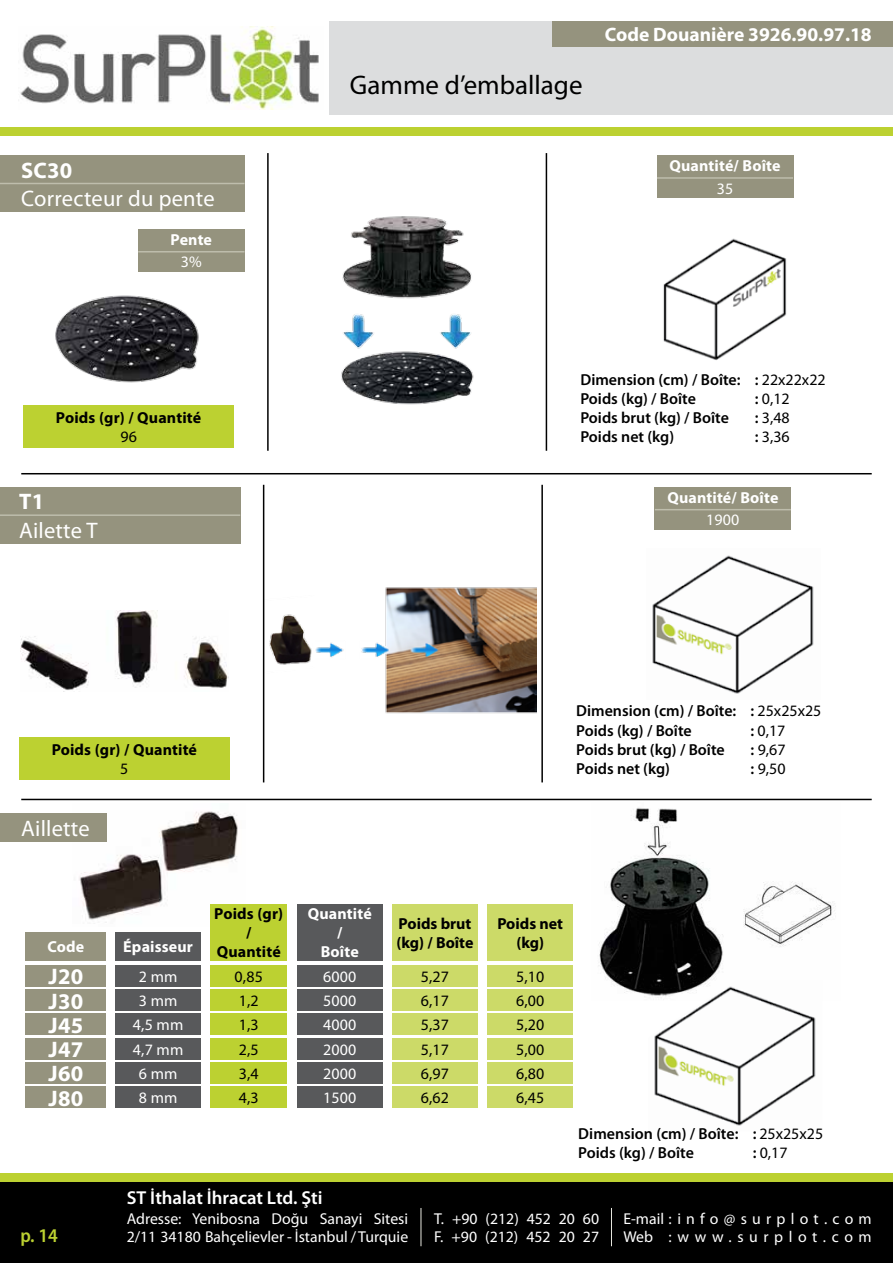
<style>
.page{position:relative;width:893px;height:1263px;background:#fff}
.page>*{position:absolute;margin:0;border:0;box-sizing:border-box;transform-origin:0 0}
.t1{font:27px "Myriad Pro";color:#000}
.t2{font:22.5px "Myriad Pro";letter-spacing:.01em;color:#fff}
.t3{font:700 22.5px/24.2px "Myriad Pro";letter-spacing:.01em;color:#fff;text-align:justify}
.t4{font:700 19.5px "Myriad Pro";color:#fff}
.t5{font:600 semi-condensed 19.5px "Myriad Pro";color:#bcd131}
.t6{font:600 18.75px "Myriad Pro";color:#fff}
.t7{font:600 15.9px/19.2px "Myriad Pro";color:#000}
.t8{font:15.9px/24.2px "Myriad Pro";letter-spacing:.01em;color:#000;text-align:justify}
.t9{font:700 15.9px/19.2px "Myriad Pro";letter-spacing:.005em;color:#000;text-align:center}
.t10{font:700 15.9px/19.2px "Myriad Pro";letter-spacing:.01em;color:#fff;text-align:center}
.t11{font:15.9px/24.2px "Myriad Pro";letter-spacing:.01em;color:#fff;text-align:center}
.t12{font:15.75px/18px "Myriad Pro";color:#fff}
.t13{font:15.75px "Myriad Pro";letter-spacing:.335em;color:#fff}
.t14{font:15.75px "Myriad Pro";letter-spacing:.355em;color:#fff}
.s1{font-weight:400}
.s2{font-weight:600}
</style>
<div class="page">
<img style="left:20px;top:26px;width:299px;height:84px">
<div style="left:0;top:1182px;width:893px;height:81px;background:#000"></div>
<div style="left:0;top:1174px;width:893px;height:8px;background:#bcd131"></div>
<hr style="left:421px;top:1208px;width:1px;height:38px;background:#e7e7df">
<hr style="left:611px;top:1208px;width:1px;height:38px;background:#e7e7df">
<div style="left:0;top:128px;width:893px;height:8px;background:#bcd131"></div>
<hr style="left:21px;top:473px;width:851px;height:1px;background:#000">
<div style="left:330px;top:21px;width:563px;height:94px;background:#dcddde"></div>
<div style="left:553px;top:21px;width:340px;height:26px;background:#95937e"></div>
<img style="left:663px;top:238px;width:124px;height:122px">
<div style="left:23px;top:405px;width:211px;height:43px;background:#bcd131"></div>
<img style="left:341px;top:216px;width:133px;height:189px">
<div style="left:138px;top:229px;width:106px;height:42px;background:#95937e"></div>
<hr style="left:138px;top:251px;width:106px;height:1px;background:#bebdac">
<div style="left:657px;top:155px;width:136px;height:43px;background:#95937e"></div>
<hr style="left:657px;top:177px;width:136px;height:2px;background:#bebdac">
<img style="left:55px;top:295px;width:144px;height:88px">
<div style="left:0;top:155px;width:244px;height:57px;background:#95937e"></div>
<hr style="left:0;top:183px;width:244px;height:1px;background:#bebdac">
<hr style="left:267px;top:153px;width:2px;height:298px;background:#000">
<hr style="left:546px;top:153px;width:1px;height:298px;background:#000">
<img style="left:72px;top:811px;width:166px;height:112px">
<img style="left:598px;top:807px;width:238px;height:188px">
<img style="left:648px;top:980px;width:174px;height:146px">
<div style="left:26px;top:965px;width:80px;height:21px;background:#95937e"></div>
<div style="left:26px;top:932px;width:80px;height:28px;background:#95937e"></div>
<div style="left:26px;top:989px;width:80px;height:22px;background:#95937e"></div>
<div style="left:26px;top:1014px;width:80px;height:21px;background:#95937e"></div>
<div style="left:26px;top:1038px;width:80px;height:21px;background:#95937e"></div>
<div style="left:26px;top:1062px;width:80px;height:21px;background:#95937e"></div>
<div style="left:26px;top:1086px;width:80px;height:22px;background:#95937e"></div>
<div style="left:116px;top:932px;width:85px;height:28px;background:#58595b"></div>
<div style="left:116px;top:965px;width:85px;height:21px;background:#58595b"></div>
<div style="left:116px;top:989px;width:85px;height:22px;background:#58595b"></div>
<div style="left:116px;top:1014px;width:85px;height:21px;background:#58595b"></div>
<div style="left:116px;top:1038px;width:85px;height:21px;background:#58595b"></div>
<div style="left:116px;top:1062px;width:85px;height:21px;background:#58595b"></div>
<div style="left:116px;top:1086px;width:85px;height:22px;background:#58595b"></div>
<div style="left:210px;top:904px;width:77px;height:56px;background:#bcd131"></div>
<div style="left:210px;top:965px;width:77px;height:21px;background:#bcd131"></div>
<div style="left:210px;top:989px;width:77px;height:22px;background:#bcd131"></div>
<div style="left:210px;top:1014px;width:77px;height:21px;background:#bcd131"></div>
<div style="left:210px;top:1038px;width:77px;height:21px;background:#bcd131"></div>
<div style="left:210px;top:1062px;width:77px;height:21px;background:#bcd131"></div>
<div style="left:210px;top:1086px;width:77px;height:22px;background:#bcd131"></div>
<div style="left:297px;top:904px;width:85px;height:56px;background:#58595b"></div>
<div style="left:297px;top:965px;width:85px;height:21px;background:#58595b"></div>
<div style="left:297px;top:989px;width:85px;height:22px;background:#58595b"></div>
<div style="left:297px;top:1014px;width:85px;height:21px;background:#58595b"></div>
<div style="left:297px;top:1038px;width:85px;height:21px;background:#58595b"></div>
<div style="left:297px;top:1062px;width:85px;height:21px;background:#58595b"></div>
<div style="left:297px;top:1086px;width:85px;height:22px;background:#58595b"></div>
<div style="left:392px;top:904px;width:85px;height:56px;background:#ccda68"></div>
<div style="left:392px;top:965px;width:85px;height:21px;background:#ccda68"></div>
<div style="left:392px;top:989px;width:85px;height:22px;background:#ccda68"></div>
<div style="left:392px;top:1014px;width:85px;height:21px;background:#ccda68"></div>
<div style="left:392px;top:1038px;width:85px;height:21px;background:#ccda68"></div>
<div style="left:392px;top:1062px;width:85px;height:21px;background:#ccda68"></div>
<div style="left:392px;top:1086px;width:85px;height:22px;background:#ccda68"></div>
<div style="left:488px;top:904px;width:85px;height:56px;background:#ccda68"></div>
<div style="left:488px;top:965px;width:85px;height:21px;background:#ccda68"></div>
<div style="left:488px;top:989px;width:85px;height:22px;background:#ccda68"></div>
<div style="left:488px;top:1014px;width:85px;height:21px;background:#ccda68"></div>
<div style="left:488px;top:1038px;width:85px;height:21px;background:#ccda68"></div>
<div style="left:488px;top:1062px;width:85px;height:21px;background:#ccda68"></div>
<div style="left:488px;top:1086px;width:85px;height:22px;background:#ccda68"></div>
<div style="left:0;top:814px;width:106px;height:28px;background:#95937e"></div>
<img style="left:20px;top:610px;width:209px;height:82px">
<img style="left:269px;top:587px;width:267px;height:127px">
<div style="left:19px;top:737px;width:211px;height:43px;background:#bcd131"></div>
<img style="left:652px;top:555px;width:162px;height:139px">
<div style="left:655px;top:487px;width:136px;height:42px;background:#95937e"></div>
<hr style="left:655px;top:509px;width:136px;height:1px;background:#bebdac">
<div style="left:0;top:487px;width:240px;height:56px;background:#95937e"></div>
<hr style="left:0;top:514px;width:240px;height:2px;background:#bebdac">
<hr style="left:263px;top:485px;width:1px;height:297px;background:#000">
<hr style="left:541px;top:485px;width:2px;height:297px;background:#000">
<hr style="left:21px;top:799px;width:851px;height:1px;background:#000">
<p class="t4" style="left:605px;top:22px;width:268px">Code Douanière 3926.90.97.18</p>
<h1 class="t1" style="left:350px;top:69px;width:234px">Gamme d’emballage</h1>
<h2 class="t3" style="left:21px;top:157px;width:53px">SC30</h2>
<h2 class="t2" style="left:21px;top:185px;width:195px">Correcteur du pente</h2>
<p class="t10" style="left:669px;top:156px;width:113px">Quantité/ Boîte</p>
<p class="t11" style="left:717px;top:176px;width:18px">35</p>
<p class="t10" style="left:171px;top:229px;width:43px">Pente</p>
<p class="t11" style="left:181px;top:250px;width:22px">3%</p>
<p class="t7" style="left:580px;top:369px;width:247px">Dimension (cm) / Boîte: : <span class="s1">22x22x22<br></span>Poids (kg) / Boîte</p>
<p class="t8" style="left:755px;top:386px;width:36px"><span class="s2">:</span> 0,12</p>
<p class="t9" style="left:56px;top:408px;width:147px">Poids (gr) / Quantité</p>
<p class="t8" style="left:120px;top:425px;width:18px">96</p>
<p class="t7" style="left:580px;top:408px;width:150px">Poids brut (kg) / Boîte</p>
<p class="t8" style="left:755px;top:405px;width:36px"><span class="s2">:</span> 3,48</p>
<p class="t7" style="left:580px;top:427px;width:95px">Poids net (kg)</p>
<p class="t8" style="left:755px;top:425px;width:36px"><span class="s2">:</span> 3,36</p>
<h2 class="t3" style="left:19px;top:489px;width:27px">T1</h2>
<h2 class="t2" style="left:19px;top:516px;width:80px">Ailette T</h2>
<p class="t10" style="left:667px;top:487px;width:113px">Quantité/ Boîte</p>
<p class="t11" style="left:706px;top:508px;width:35px">1900</p>
<p class="t9" style="left:52px;top:739px;width:147px">Poids (gr) / Quantité</p>
<p class="t8" style="left:120px;top:756px;width:10px">5</p>
<h2 class="t2" style="left:21px;top:815px;width:70px">Aillette</h2>
<p class="t7" style="left:576px;top:701px;width:247px">Dimension (cm) / Boîte: : <span class="s1">25x25x25<br></span>Poids (kg) / Boîte</p>
<p class="t8" style="left:750px;top:718px;width:36px"><span class="s2">:</span> 0,17</p>
<p class="t7" style="left:576px;top:739px;width:150px">Poids brut (kg) / Boîte</p>
<p class="t8" style="left:750px;top:737px;width:36px"><span class="s2">:</span> 9,67</p>
<p class="t7" style="left:576px;top:759px;width:95px">Poids net (kg)</p>
<p class="t8" style="left:750px;top:756px;width:36px"><span class="s2">:</span> 9,50</p>
<p class="t10" style="left:47px;top:937px;width:38px">Code</p>
<h2 class="t3" style="left:49px;top:964px;width:36px">J20</h2>
<h2 class="t3" style="left:49px;top:988px;width:36px">J30<br>J45<br>J47<br>J60<br>J80</h2>
<p class="t10" style="left:123px;top:937px;width:71px">Épaisseur</p>
<p class="t11" style="left:133px;top:964px;width:52px">2 mm<br>3 mm<br>4,5 mm<br>4,7 mm<br>6 mm<br>8 mm</p>
<p class="t9" style="left:214px;top:904px;width:70px">Poids (gr) /<br>Quantité</p>
<p class="t8" style="left:235px;top:964px;width:30px;text-align:left">0,85<br>1,2<br>1,3<br>2,5<br>3,4<br>4,3</p>
<p class="t10" style="left:308px;top:904px;width:66px">Quantité /<br>Boîte</p>
<p class="t11" style="left:323px;top:964px;width:35px;text-align:justify">6000<br>5000<br>4000<br>2000<br>2000<br>1500</p>
<p class="t9" style="left:396px;top:913px;width:78px;text-align:left">Poids brut (kg) / Boîte</p>
<p class="t8" style="left:421px;top:964px;width:30px">5,27<br>6,17<br>5,37<br>5,17<br>6,97<br>6,62</p>
<p class="t9" style="left:497px;top:913px;width:67px">Poids net (kg)</p>
<p class="t8" style="left:516px;top:964px;width:30px">5,10<br>6,00<br>5,20<br>5,00<br>6,80<br>6,45</p>
<p class="t7" style="left:578px;top:1124px;width:246px">Dimension (cm) / Boîte: : <span class="s1">25x25x25<br></span>Poids (kg) / Boîte</p>
<p class="t8" style="left:753px;top:1140px;width:36px"><span class="s2">:</span> 0,17</p>
<p class="t6" style="left:127px;top:1186px;width:197px">ST İthalat İhracat Ltd. Şti</p>
<p class="t12" style="left:127px;top:1209px;width:283px">Adresse: Yenibosna Doğu Sanayi Sitesi<br>2/11 34180 Bahçelievler - İstanbul / Turquie</p>
<p class="t12" style="left:434px;top:1209px;width:167px">T. +90 (212) 452 20 60<br>F. +90 (212) 452 20 27</p>
<p class="t13" style="left:623px;top:1209px;width:250px">E-mail:info@surplot.com</p>
<p class="t5" style="left:20px;top:1223px;width:39px">p. 14</p>
<p class="t14" style="left:623px;top:1227px;width:250px">Web :www.surplot.com</p>
</div>
